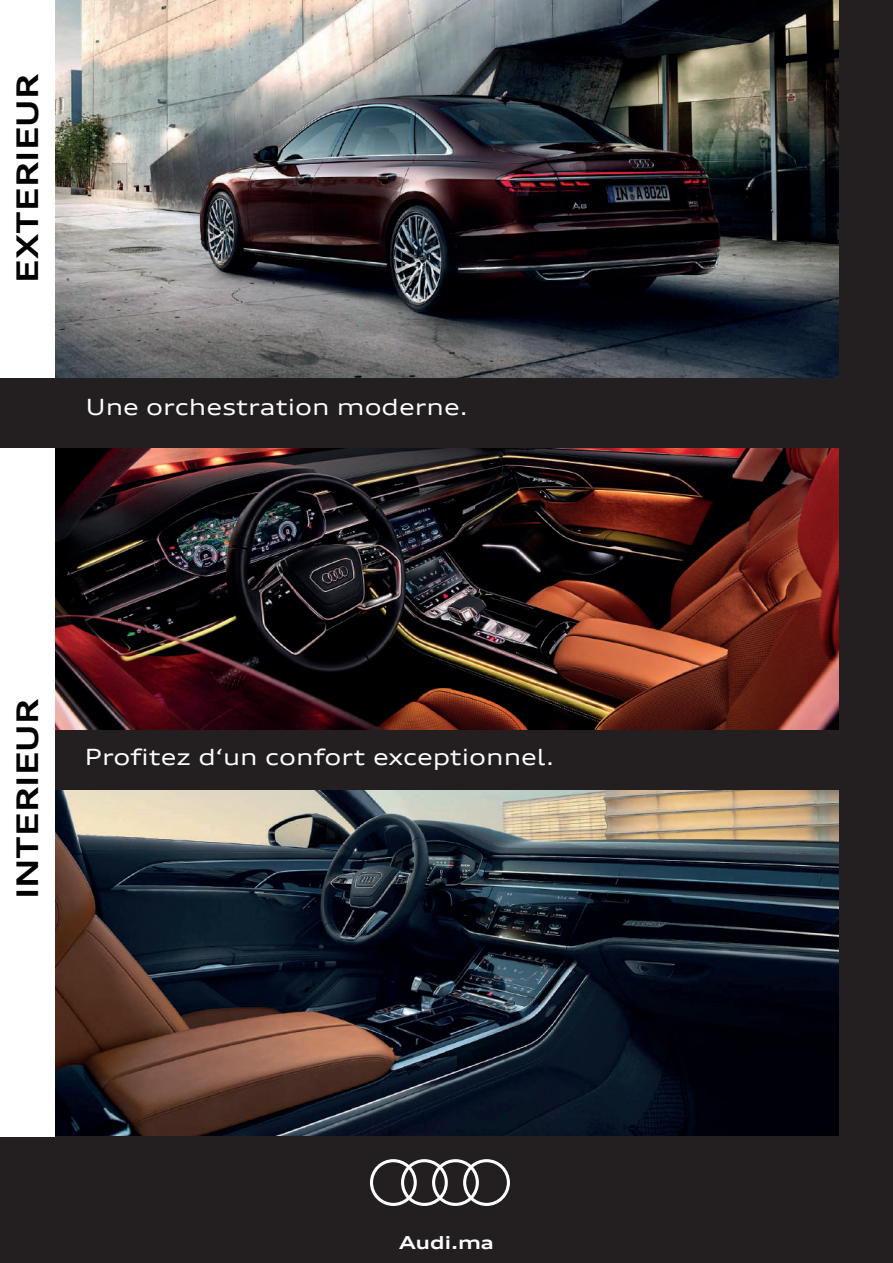
<style>
.page{position:relative;width:893px;height:1263px;background:#231f20}
.page>*{position:absolute;margin:0;border:0;box-sizing:border-box;transform-origin:0 0}
.t1{font:700 expanded 30px "Audi Type";color:#000001}
.t2{font:expanded 22.5px "Audi Type";color:#fff}
.t3{font:700 expanded 18px "Audi Type";color:#fff}
</style>
<div class="page">
<img style="left:54px;top:0;width:785px;height:377px">
<img style="left:54px;top:791px;width:785px;height:344px">
<img style="left:54px;top:449px;width:785px;height:280px">
<div style="left:0;top:0;width:54px;height:377px;background:#fff"></div>
<div style="left:0;top:449px;width:54px;height:688px;background:#fff"></div>
<svg style="left:370px;top:1159px;width:140px;height:47px"></svg>
<svg style="left:587px;top:204px;width:6px;height:5px"></svg>
<h1 class="t1" style="left:9px;top:283px;width:211px;rotate:-90deg">EXTERIEUR</h1>
<p class="t2" style="left:86px;top:393px;width:383px">Une orchestration moderne.</p>
<h1 class="t1" style="left:9px;top:899px;width:202px;rotate:-90deg">INTERIEUR</h1>
<p class="t2" style="left:85px;top:743px;width:471px">Profitez d‘un confort exceptionnel.</p>
<p class="t3" style="left:399px;top:1231px;width:96px">Audi.ma</p>
</div>
